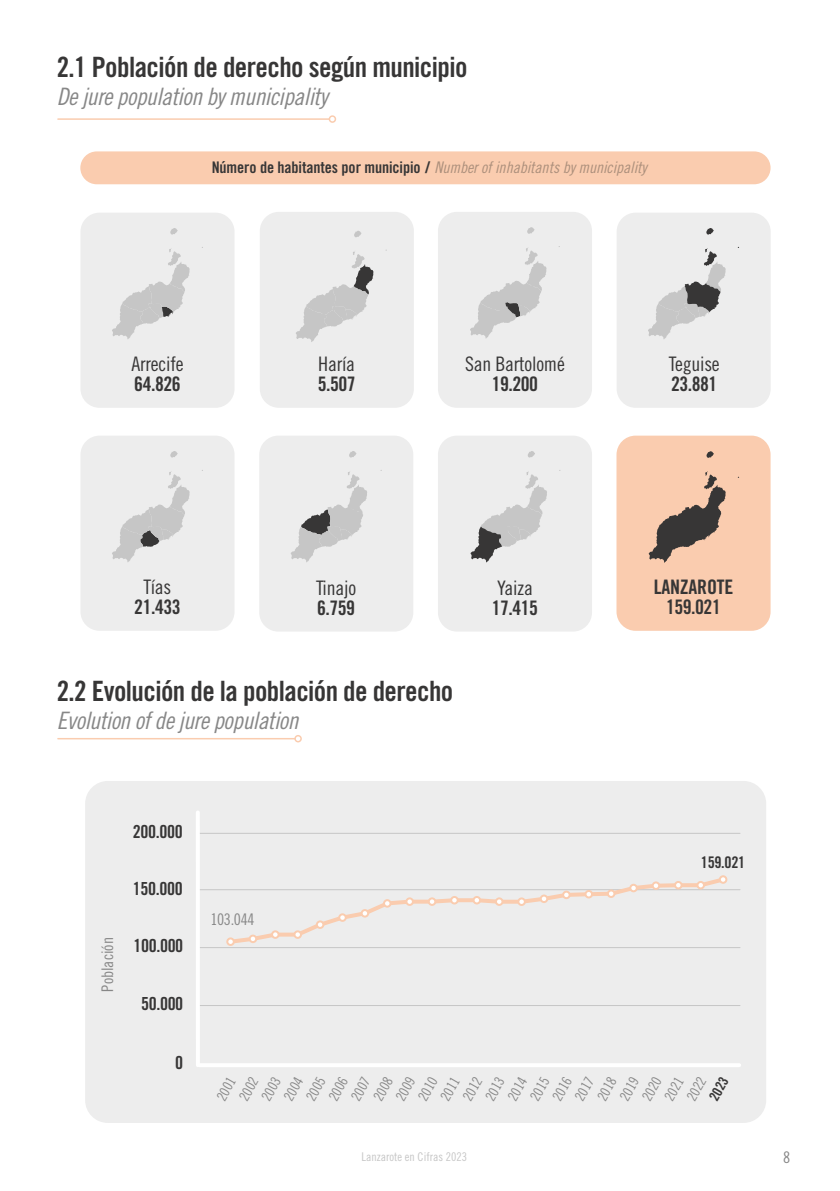
<style>
.page{position:relative;width:840px;height:1191px;background:#fff}
.page>*{position:absolute;margin:0;border:0;box-sizing:border-box;transform-origin:0 0}
.t1{font:28px "Trade Gothic LT Std Bd Cn 20";letter-spacing:-.02em;color:#373636}
.t2{font:24px "Trade Gothic LT Std Cn 18 Obl";letter-spacing:-.02em;color:#878787}
.t3{font:20px/20px "Trade Gothic LT Std Bd Cn 20";letter-spacing:-.025em;color:#373636;text-align:center}
.t4{font:20px "Trade Gothic LT Std Cn 18";letter-spacing:-.01em;color:#373636}
.t5{font:18px "Trade Gothic LT Std Bd Cn 20";letter-spacing:-.02em;color:#373636}
.t6{font:16px "Trade Gothic LT Std Cn 18 Obl";letter-spacing:-.005em;color:#ad907c}
.t7{font:16px "Trade Gothic LT Std Cn 18";color:#878787}
.t8{font:16px "Trade Gothic LT Std Bd Cn 20";letter-spacing:-.02em;color:#373636}
.t9{font:14px "Trade Gothic LT Std Cn 18";color:#878787}
.t10{font:14px "Trade Gothic LT Std Bd Cn 20";color:#373636}
.t11{font:12px "Trade Gothic LT Std Cn 18";color:#c6c6c6}
.s1{font-family:"Trade Gothic LT Std Bd Cn 20";color:#373636}
.s2{font-family:"Trade Gothic LT Std Bd 2";color:#373636}
</style>
<div class="page">
<div style="left:85px;top:781px;width:680px;height:342px;background:#ededed;border-radius:23px"></div>
<hr style="left:200px;top:1063px;width:538px;height:4px;background:#fff">
<hr style="left:198px;top:1005px;width:541px;height:1px;background:#c6c6c6">
<hr style="left:198px;top:947px;width:541px;height:1px;background:#c6c6c6">
<hr style="left:198px;top:889px;width:541px;height:1px;background:#c6c6c6">
<hr style="left:198px;top:833px;width:541px;height:1px;background:#c6c6c6">
<div style="left:616px;top:435px;width:154px;height:196px;background:#faccaf;border-radius:19px"></div>
<svg style="left:706px;top:451px;width:7px;height:7px"></svg>
<svg style="left:648px;top:471px;width:77px;height:92px"></svg>
<div style="left:80px;top:151px;width:690px;height:33px;background:#faccaf;border-radius:16px"></div>
<hr style="left:58px;top:118px;width:271px;height:2px;background:#faccaf">
<div style="left:328px;top:115px;width:8px;height:8px;border:2px solid #faccaf;border-radius:50%"></div>
<hr style="left:58px;top:738px;width:237px;height:1px;background:#faccaf">
<div style="left:294px;top:735px;width:8px;height:7px;border:2px solid #faccaf;border-radius:50%"></div>
<div style="left:80px;top:213px;width:154px;height:195px;background:#ededed;border-radius:19px"></div>
<svg style="left:170px;top:228px;width:7px;height:7px"></svg>
<svg style="left:112px;top:249px;width:78px;height:90px"></svg>
<div style="left:80px;top:435px;width:154px;height:196px;background:#ededed;border-radius:19px"></div>
<svg style="left:170px;top:451px;width:7px;height:6px"></svg>
<svg style="left:112px;top:472px;width:78px;height:90px"></svg>
<div style="left:260px;top:212px;width:153px;height:196px;background:#ededed;border-radius:19px"></div>
<svg style="left:354px;top:231px;width:7px;height:6px"></svg>
<svg style="left:296px;top:251px;width:77px;height:91px"></svg>
<div style="left:259px;top:435px;width:154px;height:196px;background:#ededed;border-radius:19px"></div>
<svg style="left:349px;top:451px;width:7px;height:6px"></svg>
<svg style="left:291px;top:472px;width:76px;height:90px"></svg>
<div style="left:437px;top:212px;width:154px;height:196px;background:#ededed;border-radius:19px"></div>
<svg style="left:527px;top:227px;width:7px;height:7px"></svg>
<svg style="left:470px;top:248px;width:76px;height:90px"></svg>
<div style="left:437px;top:435px;width:154px;height:196px;background:#ededed;border-radius:19px"></div>
<svg style="left:528px;top:451px;width:7px;height:6px"></svg>
<svg style="left:470px;top:471px;width:77px;height:91px"></svg>
<div style="left:616px;top:213px;width:154px;height:195px;background:#ededed;border-radius:19px"></div>
<svg style="left:706px;top:228px;width:7px;height:7px"></svg>
<svg style="left:648px;top:248px;width:77px;height:91px"></svg>
<hr style="left:196px;top:812px;width:4px;height:253px;background:#fff">
<svg style="left:226px;top:879px;width:501px;height:67px"></svg>
<div style="left:696px;top:881px;width:8px;height:8px;border:2px solid #faccaf;border-radius:50%"></div>
<div style="left:428px;top:898px;width:7px;height:7px;background:#fff;border-radius:50%"></div>
<div style="left:427px;top:897px;width:9px;height:9px;border:2px solid #faccaf;border-radius:50%"></div>
<div style="left:652px;top:882px;width:6px;height:7px;background:#fff;border-radius:50%"></div>
<div style="left:651px;top:881px;width:8px;height:9px;border:2px solid #faccaf;border-radius:50%"></div>
<div style="left:718px;top:875px;width:9px;height:8px;border:2px solid #faccaf;border-radius:50%"></div>
<h1 class="t1" style="left:57px;top:50px;width:412px">2.1 Población de derecho según municipio</h1>
<h2 class="t2" style="left:57px;top:82px;width:272px">De jure population by municipality</h2>
<p class="t6" style="left:211px;top:157px;width:436px"><span class="s1">Número de habitantes por municipio</span> <span class="s2">/</span> Number of inhabitants by municipality</p>
<h3 class="t4" style="left:131px;top:352px;width:53px">Arrecife</h3>
<h3 class="t3" style="left:134px;top:373px;width:48px">64.826</h3>
<h3 class="t4" style="left:318px;top:352px;width:38px">Haría</h3>
<h3 class="t3" style="left:317px;top:374px;width:39px">5.507</h3>
<h3 class="t4" style="left:465px;top:352px;width:101px">San Bartolomé</h3>
<h3 class="t3" style="left:491px;top:374px;width:48px">19.200</h3>
<h3 class="t4" style="left:668px;top:352px;width:53px">Teguise</h3>
<h3 class="t3" style="left:670px;top:373px;width:48px">23.881</h3>
<h3 class="t4" style="left:143px;top:575px;width:29px">Tías</h3>
<h3 class="t3" style="left:134px;top:596px;width:48px">21.433</h3>
<h3 class="t4" style="left:316px;top:576px;width:42px">Tinajo</h3>
<h3 class="t3" style="left:317px;top:597px;width:39px">6.759</h3>
<h3 class="t4" style="left:496px;top:576px;width:37px">Yaiza</h3>
<h3 class="t3" style="left:491px;top:597px;width:48px">17.415</h3>
<h3 class="t3" style="left:653px;top:576px;width:81px">LANZAROTE<br>159.021</h3>
<h1 class="t1" style="left:57px;top:674px;width:398px">2.2 Evolución de la población de derecho</h1>
<h2 class="t2" style="left:57px;top:706px;width:243px">Evolution of de jure population</h2>
<p class="t7" style="left:98px;top:991px;width:56px;rotate:-90deg">Población</p>
<p class="t5" style="left:133px;top:821px;width:51px">200.000</p>
<p class="t5" style="left:133px;top:877px;width:51px">150.000</p>
<p class="t5" style="left:133px;top:934px;width:51px">100.000</p>
<p class="t5" style="left:141px;top:993px;width:44px">50.000</p>
<p class="t5" style="left:175px;top:1051px;width:9px">0</p>
<p class="t7" style="left:210px;top:909px;width:46px">103.044</p>
<p class="t8" style="left:700px;top:852px;width:46px">159.021</p>
<p class="t9" style="left:213px;top:1095px;width:26px;rotate:-60deg">2001</p>
<p class="t9" style="left:235px;top:1095px;width:26px;rotate:-60deg">2002</p>
<p class="t9" style="left:258px;top:1095px;width:26px;rotate:-60deg">2003</p>
<p class="t9" style="left:280px;top:1095px;width:26px;rotate:-60deg">2004</p>
<p class="t9" style="left:302px;top:1095px;width:26px;rotate:-60deg">2005</p>
<p class="t9" style="left:325px;top:1095px;width:26px;rotate:-60deg">2006</p>
<p class="t9" style="left:347px;top:1095px;width:26px;rotate:-60deg">2007</p>
<p class="t9" style="left:370px;top:1095px;width:26px;rotate:-60deg">2008</p>
<p class="t9" style="left:392px;top:1095px;width:26px;rotate:-60deg">2009</p>
<p class="t9" style="left:414px;top:1095px;width:26px;rotate:-60deg">2010</p>
<p class="t9" style="left:437px;top:1095px;width:26px;rotate:-60deg">2011</p>
<p class="t9" style="left:459px;top:1095px;width:26px;rotate:-60deg">2012</p>
<p class="t9" style="left:481px;top:1095px;width:26px;rotate:-60deg">2013</p>
<p class="t9" style="left:504px;top:1095px;width:26px;rotate:-60deg">2014</p>
<p class="t9" style="left:526px;top:1095px;width:26px;rotate:-60deg">2015</p>
<p class="t9" style="left:548px;top:1095px;width:26px;rotate:-60deg">2016</p>
<p class="t9" style="left:571px;top:1095px;width:26px;rotate:-60deg">2017</p>
<p class="t9" style="left:593px;top:1095px;width:26px;rotate:-60deg">2018</p>
<p class="t9" style="left:616px;top:1095px;width:26px;rotate:-60deg">2019</p>
<p class="t9" style="left:638px;top:1095px;width:26px;rotate:-60deg">2020</p>
<p class="t9" style="left:660px;top:1095px;width:26px;rotate:-60deg">2021</p>
<p class="t9" style="left:683px;top:1095px;width:26px;rotate:-60deg">2022</p>
<p class="t10" style="left:705px;top:1094px;width:26px;rotate:-60deg">2023</p>
<p class="t11" style="left:361px;top:1149px;width:107px">Lanzarote en Cifras 2023</p>
<p class="t7" style="left:782px;top:1147px;width:9px">8</p>
</div>
